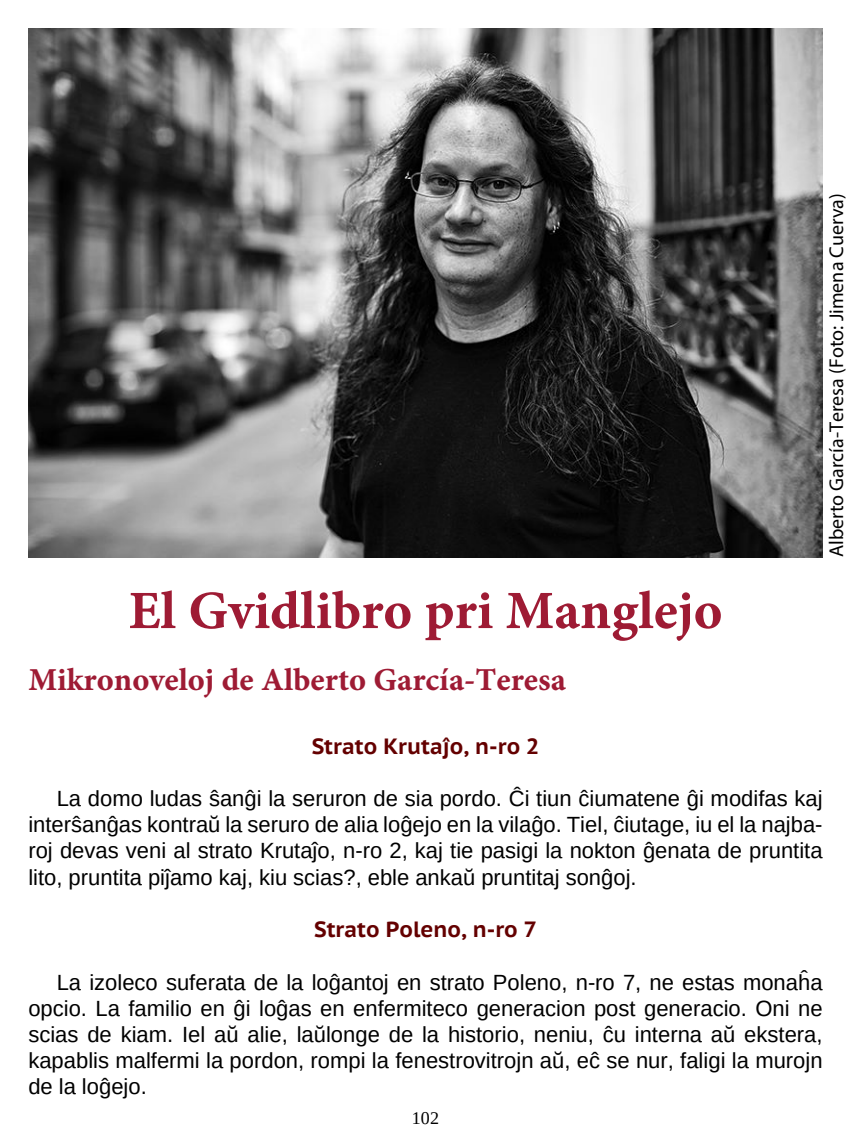
<style>
.page{position:relative;width:851px;height:1134px;background:#fff}
.page>*{position:absolute;margin:0;border:0;box-sizing:border-box;transform-origin:0 0}
.t1{font:54px "Minion Pro Bold Capt";color:#9e1b34}
.t2{font:32px "Minion Pro Bold Capt";color:#9e1b34}
.t3{font:22px/26.2px "Liberation Sans";color:#000;text-align:justify}
.t4{font:700 22px "PT Sans Caption";color:#640000}
.t5{font:20px "Myriad Pro";color:#000}
.t6{font:18px "Liberation Serif";color:#000}
</style>
<div class="page">
<img style="left:28px;top:28px;width:794px;height:529px">
<p class="t5" style="left:824px;top:557px;width:365px;rotate:-90deg">Alberto García-Teresa (Foto: Jimena Cuerva)</p>
<h1 class="t1" style="left:128px;top:572px;width:595px">El Gvidlibro pri Manglejo</h1>
<h2 class="t2" style="left:28px;top:657px;width:539px">Mikronoveloj de Alberto García-Teresa</h2>
<p class="t4" style="left:311px;top:731px;width:229px">Strato Krutaĵo, n-ro 2</p>
<p class="t3" style="left:28px;top:785px;width:795px;text-indent:28px">La domo ludas ŝanĝi la seruron de sia pordo. Ĉi tiun ĉiumatene ĝi modifas kaj interŝanĝas kontraŭ la seruro de alia loĝejo en la vilaĝo. Tiel, ĉiutage, iu el la najba&shy;roj devas veni al strato Krutaĵo, n-ro 2, kaj tie pasigi la nokton ĝenata de pruntita lito, pruntita piĵamo kaj, kiu scias?, eble ankaŭ pruntitaj sonĝoj.</p>
<p class="t4" style="left:314px;top:915px;width:224px">Strato Poleno, n-ro 7</p>
<p class="t3" style="left:28px;top:969px;width:795px;text-indent:28px">La izoleco suferata de la loĝantoj en strato Poleno, n-ro 7, ne estas monaĥa opcio. La familio en ĝi loĝas en enfermiteco generacion post generacio. Oni ne scias de kiam. Iel aŭ alie, laŭlonge de la historio, neniu, ĉu interna aŭ ekstera, kapablis malfermi la pordon, rompi la fenestrovitrojn aŭ, eĉ se nur, faligi la murojn de la loĝejo.</p>
<p class="t6" style="left:412px;top:1106px;width:28px">102</p>
</div>
